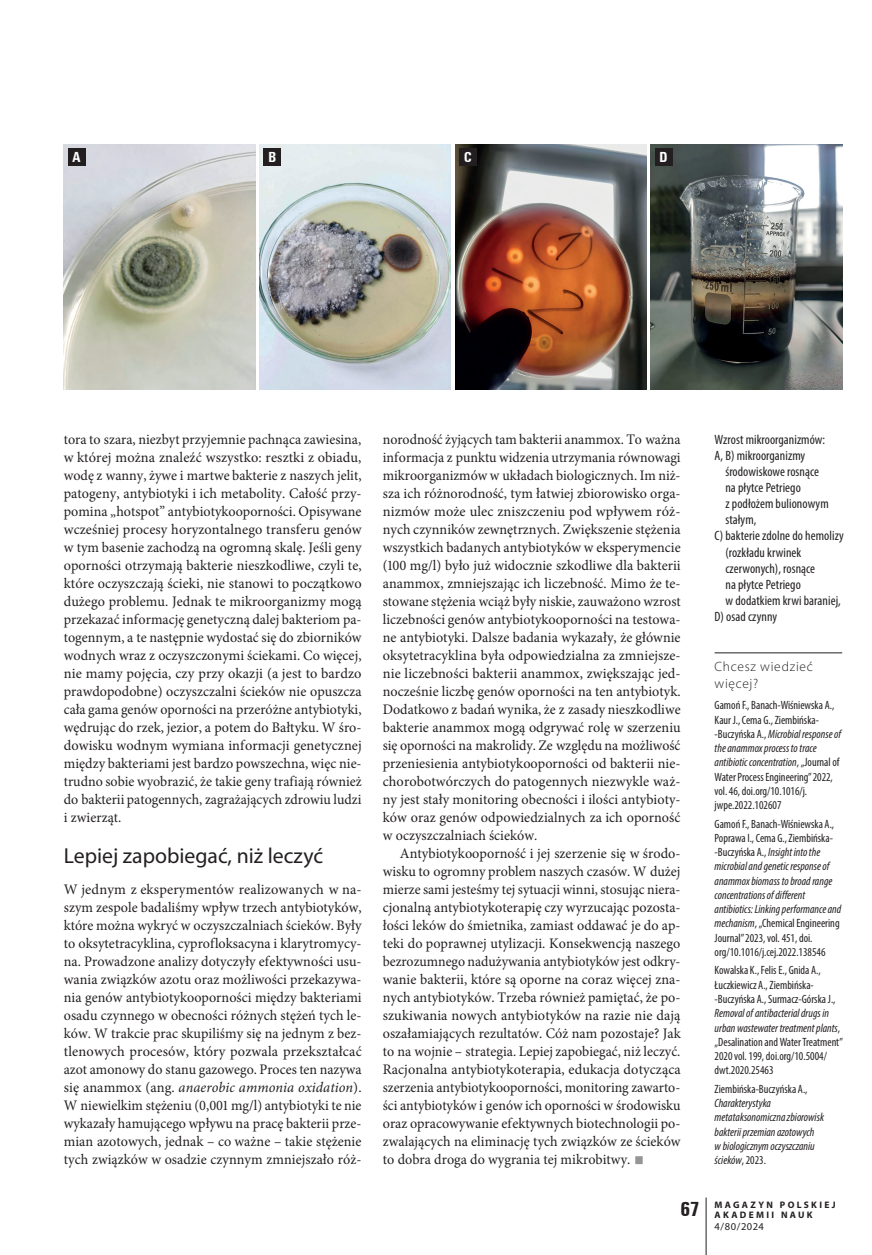
<style>
.page{position:relative;width:872px;height:1255px;background:#fff}
.page>*{position:absolute;margin:0;border:0;box-sizing:border-box;transform-origin:0 0}
.t1{font:21.75px "Myriad Pro";color:#231f20}
.t2{font:700 condensed 15px "Unitus TEE";color:#fff}
.t3{font:14.55px/18px "Minion Pro";letter-spacing:.005em;color:#231f20;text-align:justify;scale:.96 1}
.t4{font:14.55px/18px "Minion Pro";letter-spacing:.005em;color:#231f20;text-align:justify}
.t5{font:condensed 13.5px/16px "Myriad Pro";letter-spacing:.005em;color:#231f20}
.t6{font:300 13.5px/16.5px "Myriad Pro";letter-spacing:.055em;color:#231f20}
.t7{font:condensed 12px/14.2px "Myriad Pro";color:#231f20}
.t8{font:italic condensed 12px/14.2px "Myriad Pro";color:#231f20}
.t9{font:10.5px "Myriad Pro";letter-spacing:.045em;color:#231f20}
.t10{font:700 9.45px/10.5px "Myriad Pro";letter-spacing:.245em;color:#231f20}
.s1{font-style:italic}
.s2{font-size:27px;color:#939598}
.s3{font-style:normal}
.s4{font-family:"Unitus TEE";font-stretch:condensed;font-size:21px}
</style>
<div class="page">
<hr style="left:706px;top:1197px;width:1px;height:57px;background:#231f20">
<hr style="left:714px;top:652px;width:128px;height:1px;background:#231f20">
<img style="left:64px;top:145px;width:191px;height:244px">
<img style="left:259px;top:145px;width:192px;height:244px">
<img style="left:455px;top:145px;width:191px;height:244px">
<img style="left:651px;top:145px;width:191px;height:244px">
<div style="left:68px;top:149px;width:17px;height:17px;background:#231f20"></div>
<div style="left:264px;top:149px;width:17px;height:17px;background:#231f20"></div>
<div style="left:459px;top:149px;width:17px;height:17px;background:#231f20"></div>
<div style="left:655px;top:149px;width:17px;height:17px;background:#231f20"></div>
<p class="t2" style="left:73px;top:149px;width:10px">A</p>
<p class="t2" style="left:268px;top:149px;width:9px">B</p>
<p class="t2" style="left:464px;top:149px;width:9px">C</p>
<p class="t2" style="left:659px;top:149px;width:9px">D</p>
<p class="t3" style="left:64px;top:430px;width:312px">tora to szara, niezbyt przyjemnie pachnąca zawiesina, w której można znaleźć wszystko: resztki z obiadu, wodę z wanny, żywe i martwe bakterie z naszych jelit, patogeny, antybiotyki i ich metabolity. Całość przy&shy;pomina „hotspot” antybiotykooporności. Opisywane wcześniej procesy horyzontalnego transferu genów w tym basenie zachodzą na ogromną skalę. Jeśli geny oporności otrzymają bakterie nieszkodliwe, czyli te, które oczyszczają ścieki, nie stanowi to początkowo dużego problemu. Jednak te mikroorganizmy mogą przekazać informację genetyczną dalej bakteriom pa&shy;togennym, a te następnie wydostać się do zbiorników wodnych wraz z oczyszczonymi ściekami. Co więcej, nie mamy pojęcia, czy przy okazji (a jest to bardzo prawdopodobne) oczyszczalni ścieków nie opuszcza cała gama genów oporności na przeróżne antybiotyki, wędrując do rzek, jezior, a potem do Bałtyku. W śro&shy;dowisku wodnym wymiana informacji genetycznej między bakteriami jest bardzo powszechna, więc nie&shy;trudno sobie wyobrazić, że takie geny trafiają również do bakterii patogennych, zagrażających zdrowiu ludzi i zwierząt.</p>
<h1 class="t1" style="left:64px;top:842px;width:261px">Lepiej zapobiegać, niż leczyć</h1>
<p class="t4" style="left:64px;top:880px;width:299px">W jednym z eksperymentów realizowanych w na&shy;szym zespole badaliśmy wpływ trzech antybiotyków, które można wykryć w oczyszczalniach ścieków. Były to oksytetracyklina, cyprofloksacyna i klarytromycy&shy;na. Prowadzone analizy dotyczyły efektywności usu&shy;wania związków azotu oraz możliwości przekazywa&shy;nia genów antybiotykooporności między bakteriami osadu czynnego w obecności różnych stężeń tych le&shy;ków. W trakcie prac skupiliśmy się na jednym z bez&shy;tlenowych procesów, który pozwala przekształcać azot amonowy do stanu gazowego. Proces ten nazywa się anammox (ang. <span class="s1">anaerobic ammonia oxidation</span>).<br>W niewielkim stężeniu (0,001 mg/l) antybiotyki te nie wykazały hamującego wpływu na pracę bakterii prze&shy;mian azotowych, jednak – co ważne – takie stężenie tych związków w osadzie czynnym zmniejszało róż-</p>
<p class="t3" style="left:383px;top:430px;width:312px">norodność żyjących tam bakterii anammox. To ważna informacja z punktu widzenia utrzymania równowagi mikroorganizmów w układach biologicznych. Im niż&shy;sza ich różnorodność, tym łatwiej zbiorowisko orga&shy;nizmów może ulec zniszczeniu pod wpływem róż&shy;nych czynników zewnętrznych. Zwiększenie stężenia wszystkich badanych antybiotyków w eksperymencie (100 mg/l) było już widocznie szkodliwe dla bakterii anammox, zmniejszając ich liczebność. Mimo że te&shy;stowane stężenia wciąż były niskie, zauważono wzrost liczebności genów antybiotykooporności na testowa&shy;ne antybiotyki. Dalsze badania wykazały, że głównie oksytetracyklina była odpowiedzialna za zmniejsze&shy;nie liczebności bakterii anammox, zwiększając jed&shy;nocześnie liczbę genów oporności na ten antybiotyk.<br>Dodatkowo z badań wynika, że z zasady nieszkodliwe bakterie anammox mogą odgrywać rolę w szerzeniu się oporności na makrolidy. Ze względu na możliwość przeniesienia antybiotykooporności od bakterii nie&shy;chorobotwórczych do patogennych niezwykle waż&shy;ny jest stały monitoring obecności i ilości antybioty&shy;ków oraz genów odpowiedzialnych za ich oporność w oczyszczalniach ścieków.</p>
<p class="t4" style="left:383px;top:844px;width:299px;text-indent:17px">Antybiotykooporność i jej szerzenie się w środo&shy;wisku to ogromny problem naszych czasów. W dużej mierze sami jesteśmy tej sytuacji winni, stosując niera&shy;cjonalną antybiotykoterapię czy wyrzucając pozosta&shy;łości leków do śmietnika, zamiast oddawać je do ap&shy;teki do poprawnej utylizacji. Konsekwencją naszego bezrozumnego nadużywania antybiotyków jest odkry&shy;wanie bakterii, które są oporne na coraz więcej zna&shy;nych antybiotyków. Trzeba również pamiętać, że po&shy;szukiwania nowych antybiotyków na razie nie dają oszałamiających rezultatów. Cóż nam pozostaje? Jak to na wojnie – strategia. Lepiej zapobiegać, niż leczyć.<br>Racjonalna antybiotykoterapia, edukacja dotycząca szerzenia antybiotykooporności, monitoring zawarto&shy;ści antybiotyków i genów ich oporności w środowisku oraz opracowywanie efektywnych biotechnologii po&shy;zwalających na eliminację tych związków ze ścieków to dobra droga do wygrania tej mikrobitwy. <span class="s2">■</span></p>
<p class="t5" style="left:714px;top:431px;width:112px">Wzrost mikroorganizmów:<br>A, B) mikroorganizmy</p>
<p class="t5" style="left:725px;top:463px;width:95px">środowiskowe rosnące</p>
<p class="t5" style="left:725px;top:479px;width:77px">na płytce Petriego</p>
<p class="t5" style="left:725px;top:495px;width:105px">z podłożem bulionowym</p>
<p class="t5" style="left:725px;top:511px;width:32px">stałym,</p>
<p class="t5" style="left:714px;top:528px;width:131px">C) bakterie zdolne do hemolizy</p>
<p class="t5" style="left:725px;top:544px;width:77px">(rozkładu krwinek</p>
<p class="t5" style="left:725px;top:560px;width:91px">czerwonych), rosnące</p>
<p class="t5" style="left:725px;top:576px;width:77px">na płytce Petriego</p>
<p class="t5" style="left:725px;top:592px;width:117px">w dodatkiem krwi baraniej,</p>
<p class="t5" style="left:714px;top:608px;width:64px">D) osad czynny</p>
<p class="t6" style="left:714px;top:658px;width:100px">Chcesz wiedzieć więcej?</p>
<p class="t7" style="left:714px;top:698px;width:128px">Gamoń F., Banach-Wiśniewska A.,<br>Kaur J., Cema G., Ziembińska--Buczyńska A., <span class="s1">Microbial response of the anammox process totrace antibiotic concentration</span>, „Journal of<br>Water Process Engineering” 2022, vol. 46, doi.org/10.1016/j. jwpe.2022.102607</p>
<p class="t7" style="left:714px;top:816px;width:128px">Gamoń F., Banach-Wiśniewska A., Poprawa I., Cema G., Ziembińska--Buczyńska A., <span class="s1">Insight into the microbial and genetic response of anammox biomass tobroad range concentrations of different antibiotics: Linking performance and mechanism</span>, „Chemical Engineering Journal” 2023, vol. 451, doi. org/10.1016/j.cej.2022.138546</p>
<p class="t7" style="left:714px;top:963px;width:122px">Kowalska K., Felis E., Gnida A.,<br>Łuczkiewicz A., Ziembińska--Buczyńska A., Surmacz-Górska J.,</p>
<p class="t7" style="left:714px;top:1005px;width:130px"><span class="s1">Removal of antibacterial drugs in urban wastewater treatment plants</span>, „Desalination and Water Treatment”<br>2020 vol. 199, doi.org/10.5004/ dwt.2020.25463</p>
<p class="t7" style="left:714px;top:1081px;width:94px">Ziembińska-Buczyńska A.,</p>
<p class="t8" style="left:714px;top:1095px;width:111px">Charakterystyka metataksonomiczna zbiorowisk bakterii przemian azotowych<br>w biologicznym oczyszczaniu ścieków<span class="s3">, 2023.</span></p>
<p class="t10" style="left:714px;top:1198px;width:123px;text-indent:-34px"><span class="s4">67</span> MAGAZYN POLSKIEJ<br>AKADEMII NAUK</p>
<p class="t9" style="left:714px;top:1220px;width:51px">4/80/2024</p>
</div>
